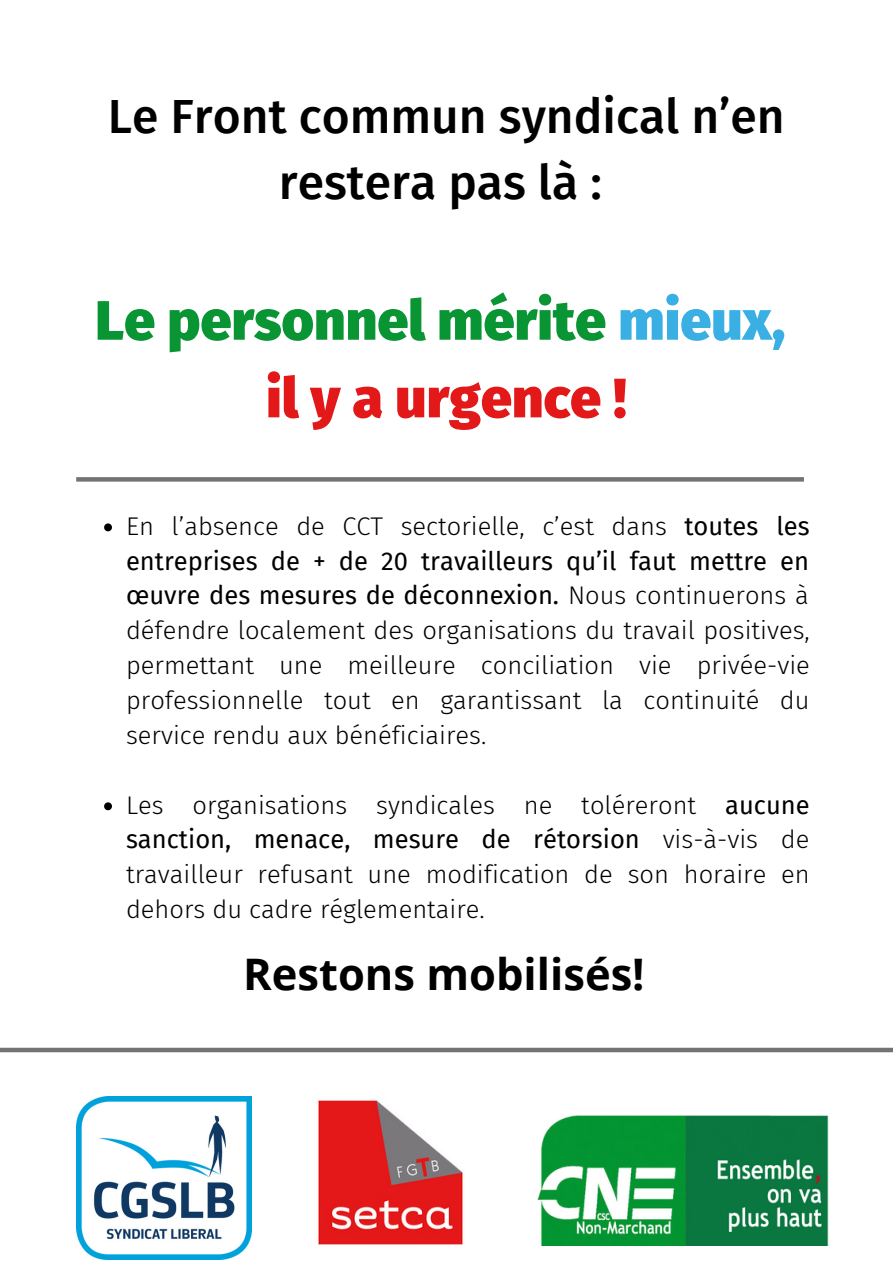
<style>
.page{position:relative;width:893px;height:1264px;background:#fff}
.page>*{position:absolute;margin:0;border:0;box-sizing:border-box;transform-origin:0 0}
.t1{font:900 55.5px/77.6px "Fira Sans";color:#0a9534;text-align:center}
.t2{font:500 48px/66.3px "Fira Sans";color:#000;text-align:center}
.t3{font:700 43.5px "Open Sans";color:#000}
.t4{font:300 25.5px/34.8px "Fira Sans";color:#000;text-align:justify}
.s1{color:#39afe4}
.s2{color:#e21819}
.s3{font-weight:400}
</style>
<div class="page">
<img style="left:318px;top:1099px;width:145px;height:146px">
<div style="left:0;top:1047px;width:892px;height:5px;background:#737373"></div>
<svg style="left:76px;top:477px;width:727px;height:4px;background:#777"></svg>
<img style="left:537px;top:1115px;width:292px;height:130px">
<img style="left:76px;top:1096px;width:176px;height:163px">
<svg style="left:104px;top:523px;width:8px;height:8px"></svg>
<svg style="left:104px;top:802px;width:8px;height:8px"></svg>
<h2 class="t2" style="left:108px;top:84px;width:678px">Le Front commun syndical n’en restera pas là :</h2>
<h1 class="t1" style="left:95px;top:282px;width:691px">Le personnel mérite <span class="s1">mieux, </span><span class="s2">il y a urgence !</span></h1>
<p class="t4" style="left:126px;top:509px;width:685px">En l’absence de CCT sectorielle, c’est dans <span class="s3">toutes les entreprises de + de 20 travailleurs qu’il faut mettre en œuvre des mesures de déconnexion.</span> Nous continuerons à défendre localement des organisations du travail positives, permettant une meilleure conciliation vie privée-vie professionnelle tout en garantissant la continuité du service rendu aux bénéficiaires.</p>
<p class="t4" style="left:126px;top:787px;width:685px">Les organisations syndicales ne toléreront <span class="s3">aucune sanction, menace, mesure de rétorsion</span> vis-à-vis de travailleur refusant une modification de son horaire en dehors du cadre réglementaire.</p>
<h3 class="t3" style="left:243px;top:943px;width:403px">Restons mobilisés!</h3>
</div>
